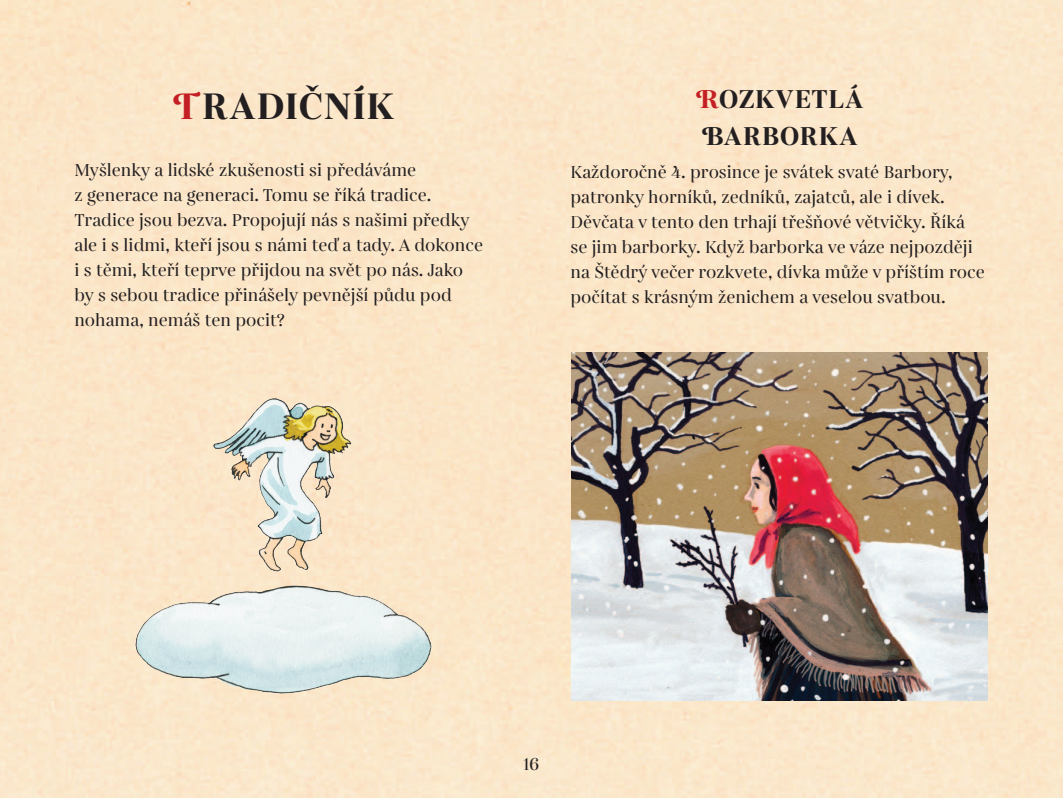
<style>
.page{position:relative;width:1063px;height:798px;background:#fff}
.page>*{position:absolute;margin:0;border:0;box-sizing:border-box;transform-origin:0 0}
.t1{font:700 37.5px "Gabriela";letter-spacing:.015em;color:#231f20}
.t2{font:700 26.25px/37.5px "Gabriela";letter-spacing:.005em;color:#231f20}
.t3{font:500 17.5px/25px "Gabriela";color:#231f20}
.s1{color:#c31f24}
</style>
<div class="page">
<div style="left:0;top:0;width:1063px;height:797px;background:#fbe6c9"></div>
<img style="left:571px;top:352px;width:417px;height:347px">
<img style="left:124px;top:386px;width:319px;height:319px">
<p class="t1" style="left:173px;top:83px;width:223px"><span class="s1">T</span>RADIČNÍK</p>
<p class="t3" style="left:74px;top:158px;width:410px">Myšlenky a lidské zkušenosti si předáváme<br>z generace na generaci. Tomu se říká tradice.<br>Tradice jsou bezva. Propojují nás s našimi předky ale i s lidmi, kteří jsou s námi teď a tady. A dokonce i s těmi, kteří teprve přijdou na svět po nás. Jako by s sebou tradice přinášely pevnější půdu pod nohama, nemáš ten pocit?</p>
<p class="t2" style="left:696px;top:82px;width:169px"><span class="s1">R</span>OZKVETLÁ<br>BARBORKA</p>
<p class="t3" style="left:570px;top:160px;width:416px">Každoročně 4. prosince je svátek svaté Barbory, patronky horníků, zedníků, zajatců, ale i dívek.<br>Děvčata v tento den trhají třešňové větvičky. Říká se jim barborky. Když barborka ve váze nejpozději na Štědrý večer rozkvete, dívka může v příštím roce počítat s krásným ženichem a veselou svatbou.</p>
<p class="t3" style="left:523px;top:752px;width:18px">16</p>
</div>
